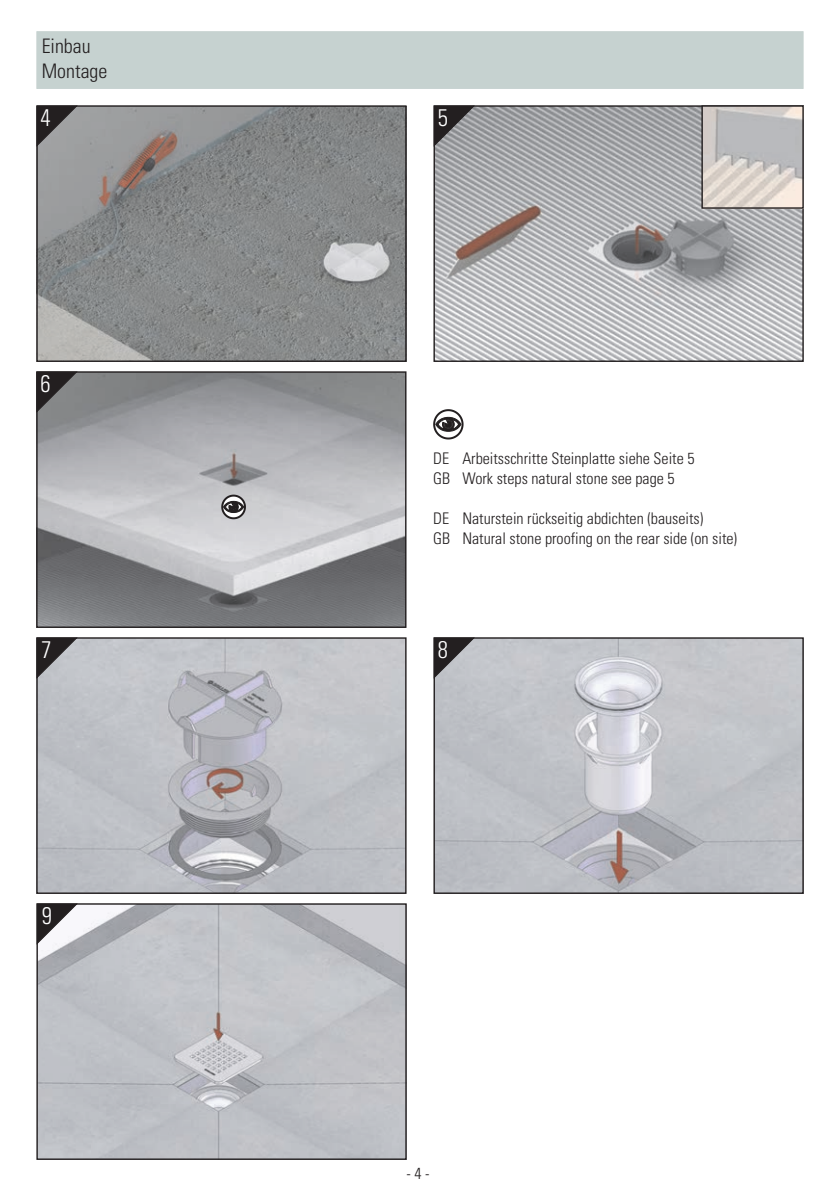
<style>
.page{position:relative;width:840px;height:1191px;background:#fff}
.page>*{position:absolute;margin:0;border:0;box-sizing:border-box;transform-origin:0 0}
.t1{font:24px "Univers Com 47 Light Cond";color:#fff;scale:.95 1}
.t2{font:20px/24.8px "Univers Com 47 Light Cond";color:#231f20}
.t3{font:16px/19.8px "Univers Com 47 Light Cond";color:#231f20}
</style>
<div class="page">
<img style="left:38px;top:107px;width:366px;height:253px">
<img style="left:435px;top:107px;width:366px;height:253px">
<div style="left:36px;top:105px;width:370px;height:257px;border:1px solid #231f20"></div>
<svg style="left:36px;top:106px;width:42px;height:40px;background:#605f60"></svg>
<div style="left:433px;top:105px;width:370px;height:257px;border:1px solid #231f20"></div>
<svg style="left:433px;top:106px;width:41px;height:40px;background:#5f5e60"></svg>
<img style="left:703px;top:107px;width:98px;height:100px">
<div style="left:701px;top:105px;width:102px;height:104px;border:1px solid #231f20"></div>
<div style="left:37px;top:31px;width:765px;height:58px;background:#c6d2d0"></div>
<img style="left:38px;top:905px;width:366px;height:252px">
<img style="left:435px;top:639px;width:366px;height:253px">
<img style="left:38px;top:639px;width:366px;height:253px">
<img style="left:38px;top:373px;width:366px;height:253px">
<div style="left:36px;top:371px;width:370px;height:257px;border:1px solid #231f20"></div>
<svg style="left:36px;top:371px;width:41px;height:41px;background:#525151"></svg>
<div style="left:36px;top:637px;width:370px;height:257px;border:1px solid #231f20"></div>
<svg style="left:36px;top:637px;width:42px;height:41px;background:#706f72"></svg>
<div style="left:433px;top:637px;width:370px;height:257px;border:1px solid #231f20"></div>
<svg style="left:433px;top:637px;width:41px;height:41px;background:#6f6e71"></svg>
<svg style="left:38px;top:905px;width:40px;height:39px"></svg>
<div style="left:36px;top:903px;width:370px;height:256px;border:1px solid #231f20"></div>
<svg style="left:433px;top:409px;width:30px;height:30px"></svg>
<svg style="left:221px;top:494px;width:25px;height:25px"></svg>
<p class="t2" style="left:42px;top:36px;width:67px">Einbau<br>Montage</p>
<h1 class="t1" style="left:41px;top:108px;width:12px">4</h1>
<h1 class="t1" style="left:437px;top:108px;width:12px">5</h1>
<h1 class="t1" style="left:40px;top:374px;width:12px">6</h1>
<p class="t3" style="left:433px;top:450px;width:18px">DE<br>GB</p>
<p class="t3" style="left:433px;top:510px;width:18px">DE<br>GB</p>
<p class="t3" style="left:462px;top:451px;width:233px">Arbeitsschritte Steinplatte siehe Seite 5<br>Work steps natural stone see page 5</p>
<p class="t3" style="left:462px;top:510px;width:276px">Naturstein rückseitig abdichten (bauseits)<br>Natural stone proofing on the rear side (on site)</p>
<h1 class="t1" style="left:42px;top:640px;width:12px">7</h1>
<h1 class="t1" style="left:437px;top:640px;width:12px">8</h1>
<h1 class="t1" style="left:42px;top:906px;width:12px">9</h1>
<p class="t3" style="left:406px;top:1165px;width:25px">- 4 -</p>
</div>
